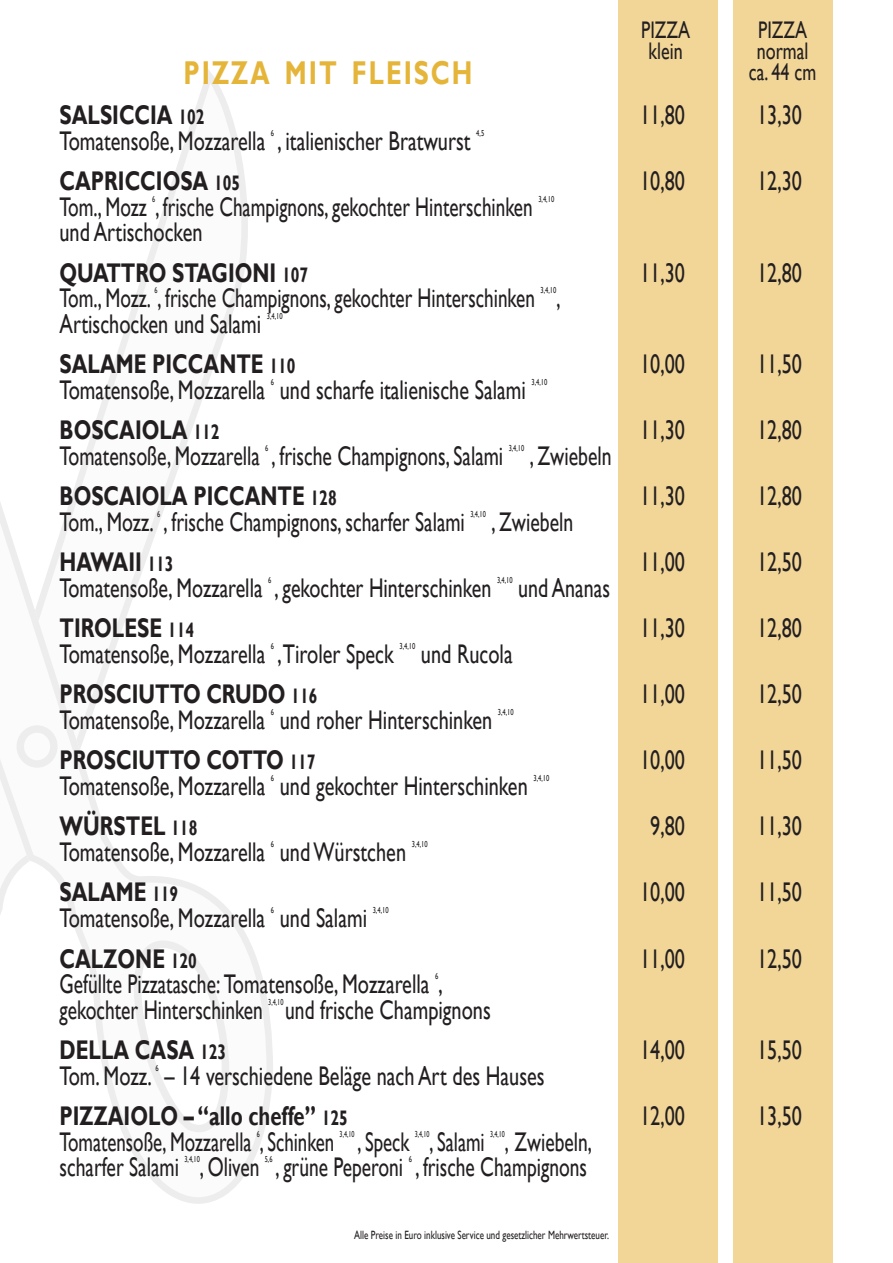
<style>
.page{position:relative;width:893px;height:1263px;background:#fff}
.page>*{position:absolute;margin:0;border:0;box-sizing:border-box;transform-origin:0 0}
.t1{font:700 33px "Gill Sans";letter-spacing:.08em;color:#e5b53a;scale:.75 1}
.t2{font:27px/40.5px "Gill Sans";color:#231f20;scale:.75 1}
.t3{font:700 27px "Gill Sans";color:#231f20;scale:.75 1}
.t4{font:27px "Gill Sans";color:#231f20;scale:.73 1}
.t5{font:27px "Gill Sans";color:#231f20;scale:.72 1}
.t6{font:27px "Gill Sans";color:#231f20;scale:.71 1}
.t7{font:27px "Gill Sans";color:#231f20;scale:.74 1}
.t8{font:27px "Gill Sans";color:#231f20;scale:.7 1}
.t9{font:24px/21px "Gill Sans";color:#231f20;text-align:center;scale:.75 1}
.t10{font:12px "Gill Sans";color:#231f20;scale:.75 1}
.t11{font:8.7px "Gill Sans";color:#231f20;scale:.75 1}
.t12{font:8.7px "Gill Sans";color:#231f20;scale:.73 1}
.t13{font:8.7px "Gill Sans";color:#231f20;scale:.7 1}
.t14{font:8.7px "Gill Sans";color:#231f20;scale:.72 1}
.t15{font:8.7px "Gill Sans";color:#231f20;scale:.74 1}
.t16{font:8.7px "Gill Sans";color:#231f20;scale:.71 1}
.s1{font-size:21px}
.s2{font-weight:700}
.s3{font-weight:700;font-size:21px}
</style>
<div class="page">
<svg style="left:70px;top:69px;width:178px;height:432px"></svg>
<svg style="left:0;top:501px;width:273px;height:703px"></svg>
<svg style="left:17px;top:725px;width:41px;height:43px"></svg>
<svg style="left:134px;top:940px;width:95px;height:192px"></svg>
<div style="left:733px;top:0;width:100px;height:1263px;background:#f2d698"></div>
<div style="left:618px;top:0;width:100px;height:1263px;background:#f2d698"></div>
<p class="t9" style="left:641px;top:19px;width:67px">PIZZA</p>
<p class="t9" style="left:758px;top:19px;width:67px">PIZZA</p>
<p class="t9" style="left:649px;top:40px;width:47px">klein</p>
<p class="t9" style="left:749px;top:40px;width:91px">normal ca. 44 cm</p>
<p class="t1" style="left:184px;top:53px;width:387px">PIZZA MIT FLEISCH</p>
<p class="t3" style="left:60px;top:99px;width:195px">SALSICCIA <span class="s1">102</span></p>
<p class="t2" style="left:640px;top:96px;width:61px">11,80</p>
<p class="t2" style="left:757px;top:96px;width:61px">13,30</p>
<p class="t2" style="left:60px;top:121px;width:276px">Tomatensoße, Mozzarella</p>
<p class="t11" style="left:271px;top:128px;width:6px">6</p>
<p class="t2" style="left:277px;top:121px;width:259px">, italienischer Bratwurst</p>
<p class="t11" style="left:476px;top:128px;width:12px">4,5</p>
<p class="t3" style="left:60px;top:165px;width:242px">CAPRICCIOSA <span class="s1">105</span></p>
<p class="t2" style="left:640px;top:162px;width:61px">10,80</p>
<p class="t2" style="left:757px;top:162px;width:61px">12,30</p>
<p class="t6" style="left:60px;top:191px;width:668px">Tom., Mozz , frische Champignons, gekochter Hinterschinken</p>
<p class="t16" style="left:152px;top:194px;width:6px">6</p>
<p class="t11" style="left:538px;top:194px;width:23px">3,4,10</p>
<p class="t2" style="left:60px;top:213px;width:333px">und Artischocken<br><span class="s2">QUATTRO STAGIONI</span> <span class="s3">107</span></p>
<p class="t2" style="left:640px;top:253px;width:61px">11,30</p>
<p class="t2" style="left:757px;top:253px;width:61px">12,80</p>
<p class="t16" style="left:155px;top:285px;width:6px">6</p>
<p class="t11" style="left:540px;top:285px;width:23px">3,4,10</p>
<p class="t6" style="left:60px;top:283px;width:671px">Tom., Mozz. , frische Champignons, gekochter Hinterschinken</p>
<p class="t6" style="left:556px;top:283px;width:7px">,</p>
<p class="t2" style="left:60px;top:304px;width:271px">Artischocken und Salami</p>
<p class="t11" style="left:267px;top:311px;width:23px">3,4,10</p>
<p class="t3" style="left:60px;top:348px;width:316px">SALAME PICCANTE <span class="s1">110</span></p>
<p class="t2" style="left:640px;top:345px;width:61px">10,00</p>
<p class="t2" style="left:757px;top:345px;width:61px">11,50</p>
<p class="t2" style="left:60px;top:370px;width:276px">Tomatensoße, Mozzarella</p>
<p class="t11" style="left:271px;top:377px;width:6px">6</p>
<p class="t2" style="left:280px;top:370px;width:329px">und scharfe italienische Salami</p>
<p class="t11" style="left:531px;top:377px;width:23px">3,4,10</p>
<p class="t3" style="left:60px;top:414px;width:215px">BOSCAIOLA <span class="s1">112</span></p>
<p class="t2" style="left:640px;top:411px;width:61px">11,30</p>
<p class="t2" style="left:757px;top:411px;width:61px">12,80</p>
<p class="t4" style="left:60px;top:440px;width:609px">Tomatensoße, Mozzarella , frische Champignons, Salami</p>
<p class="t12" style="left:265px;top:443px;width:6px">6</p>
<p class="t12" style="left:509px;top:443px;width:23px">3,4,10</p>
<p class="t4" style="left:530px;top:440px;width:114px">, Zwiebeln</p>
<p class="t3" style="left:60px;top:480px;width:371px">BOSCAIOLA PICCANTE <span class="s1">128</span></p>
<p class="t2" style="left:640px;top:477px;width:61px">11,30</p>
<p class="t2" style="left:757px;top:477px;width:61px">12,80</p>
<p class="t4" style="left:60px;top:506px;width:557px">Tom., Mozz. , frische Champignons, scharfer Salami</p>
<p class="t12" style="left:157px;top:509px;width:6px">6</p>
<p class="t12" style="left:470px;top:509px;width:23px">3,4,10</p>
<p class="t4" style="left:491px;top:506px;width:114px">, Zwiebeln</p>
<p class="t3" style="left:60px;top:546px;width:154px">HAWAII <span class="s1">113</span></p>
<p class="t2" style="left:640px;top:543px;width:61px">11,00</p>
<p class="t2" style="left:757px;top:543px;width:61px">12,50</p>
<p class="t7" style="left:60px;top:572px;width:585px">Tomatensoße, Mozzarella , gekochter Hinterschinken</p>
<p class="t15" style="left:268px;top:575px;width:6px">6</p>
<p class="t15" style="left:497px;top:575px;width:23px">3,4,10</p>
<p class="t7" style="left:518px;top:572px;width:126px">und Ananas</p>
<p class="t3" style="left:60px;top:612px;width:181px">TIROLESE <span class="s1">114</span></p>
<p class="t2" style="left:640px;top:609px;width:61px">11,30</p>
<p class="t2" style="left:757px;top:609px;width:61px">12,80</p>
<p class="t2" style="left:60px;top:634px;width:276px">Tomatensoße, Mozzarella</p>
<p class="t11" style="left:271px;top:641px;width:6px">6</p>
<p class="t2" style="left:277px;top:634px;width:157px">,Tiroler Speck</p>
<p class="t11" style="left:399px;top:641px;width:23px">3,4,10</p>
<p class="t2" style="left:421px;top:634px;width:124px">und Rucola</p>
<p class="t3" style="left:60px;top:678px;width:345px">PROSCIUTTO CRUDO <span class="s1">116</span></p>
<p class="t2" style="left:640px;top:675px;width:61px">11,00</p>
<p class="t2" style="left:757px;top:675px;width:61px">12,50</p>
<p class="t2" style="left:60px;top:700px;width:276px">Tomatensoße, Mozzarella</p>
<p class="t11" style="left:271px;top:707px;width:6px">6</p>
<p class="t2" style="left:280px;top:700px;width:285px">und roher Hinterschinken</p>
<p class="t11" style="left:498px;top:707px;width:23px">3,4,10</p>
<p class="t3" style="left:60px;top:744px;width:343px">PROSCIUTTO COTTO <span class="s1">117</span></p>
<p class="t2" style="left:640px;top:741px;width:61px">10,00</p>
<p class="t2" style="left:757px;top:741px;width:61px">11,50</p>
<p class="t2" style="left:60px;top:766px;width:276px">Tomatensoße, Mozzarella</p>
<p class="t11" style="left:271px;top:773px;width:6px">6</p>
<p class="t2" style="left:280px;top:766px;width:332px">und gekochter Hinterschinken</p>
<p class="t11" style="left:533px;top:773px;width:23px">3,4,10</p>
<p class="t3" style="left:60px;top:810px;width:185px">WÜRSTEL <span class="s1">118</span></p>
<p class="t2" style="left:650px;top:807px;width:48px">9,80</p>
<p class="t2" style="left:757px;top:807px;width:61px">11,30</p>
<p class="t2" style="left:60px;top:832px;width:276px">Tomatensoße, Mozzarella</p>
<p class="t11" style="left:271px;top:839px;width:6px">6</p>
<p class="t2" style="left:280px;top:832px;width:170px">und Würstchen</p>
<p class="t11" style="left:412px;top:839px;width:23px">3,4,10</p>
<p class="t3" style="left:60px;top:876px;width:160px">SALAME <span class="s1">119</span></p>
<p class="t2" style="left:640px;top:873px;width:61px">10,00</p>
<p class="t2" style="left:757px;top:873px;width:61px">11,50</p>
<p class="t2" style="left:60px;top:898px;width:276px">Tomatensoße, Mozzarella</p>
<p class="t11" style="left:271px;top:905px;width:6px">6</p>
<p class="t2" style="left:280px;top:898px;width:118px">und Salami</p>
<p class="t11" style="left:373px;top:905px;width:23px">3,4,10</p>
<p class="t3" style="left:60px;top:942px;width:185px">CALZONE <span class="s1">120</span></p>
<p class="t2" style="left:640px;top:939px;width:61px">11,00</p>
<p class="t2" style="left:757px;top:939px;width:61px">12,50</p>
<p class="t5" style="left:60px;top:968px;width:534px">Gefüllte Pizzatasche: Tomatensoße, Mozzarella ,</p>
<p class="t11" style="left:435px;top:971px;width:6px">6</p>
<p class="t5" style="left:60px;top:994px;width:284px">gekochter Hinterschinken</p>
<p class="t14" style="left:268px;top:996px;width:23px">3,4,10</p>
<p class="t5" style="left:285px;top:994px;width:287px">und frische Champignons</p>
<p class="t3" style="left:60px;top:1034px;width:224px">DELLA CASA <span class="s1">123</span></p>
<p class="t2" style="left:640px;top:1030px;width:61px">14,00</p>
<p class="t2" style="left:757px;top:1030px;width:61px">15,50</p>
<p class="t2" style="left:60px;top:1056px;width:125px">Tom. Mozz.</p>
<p class="t11" style="left:155px;top:1062px;width:6px">6</p>
<p class="t2" style="left:60px;top:1056px;width:648px;text-indent:105px">– 14 verschiedene Beläge nach Art des Hauses<br><span class="s2">PIZZAIOLO – “allo cheffe”</span> <span class="s3">125</span></p>
<p class="t2" style="left:640px;top:1096px;width:61px">12,00</p>
<p class="t2" style="left:757px;top:1096px;width:61px">13,50</p>
<p class="t13" style="left:257px;top:1128px;width:6px">6</p>
<p class="t13" style="left:340px;top:1128px;width:23px">3,4,10</p>
<p class="t8" style="left:357px;top:1126px;width:76px">, Speck</p>
<p class="t13" style="left:415px;top:1128px;width:23px">3,4,10</p>
<p class="t8" style="left:430px;top:1126px;width:80px">, Salami</p>
<p class="t13" style="left:490px;top:1128px;width:23px">3,4,10</p>
<p class="t8" style="left:505px;top:1126px;width:126px">, Zwiebeln,</p>
<p class="t8" style="left:60px;top:1126px;width:394px">Tomatensoße, Mozzarella , Schinken</p>
<p class="t4" style="left:60px;top:1151px;width:165px">scharfer Salami</p>
<p class="t12" style="left:184px;top:1154px;width:23px">3,4,10</p>
<p class="t4" style="left:200px;top:1151px;width:83px">, Oliven</p>
<p class="t14" style="left:265px;top:1154px;width:12px">5,6</p>
<p class="t5" style="left:276px;top:1151px;width:434px">, grüne Peperoni , frische Champignons</p>
<p class="t11" style="left:409px;top:1154px;width:6px">6</p>
<p class="t10" style="left:354px;top:1228px;width:341px">Alle Preise in Euro inklusive Service und gesetzlicher Mehrwertsteuer.</p>
</div>
